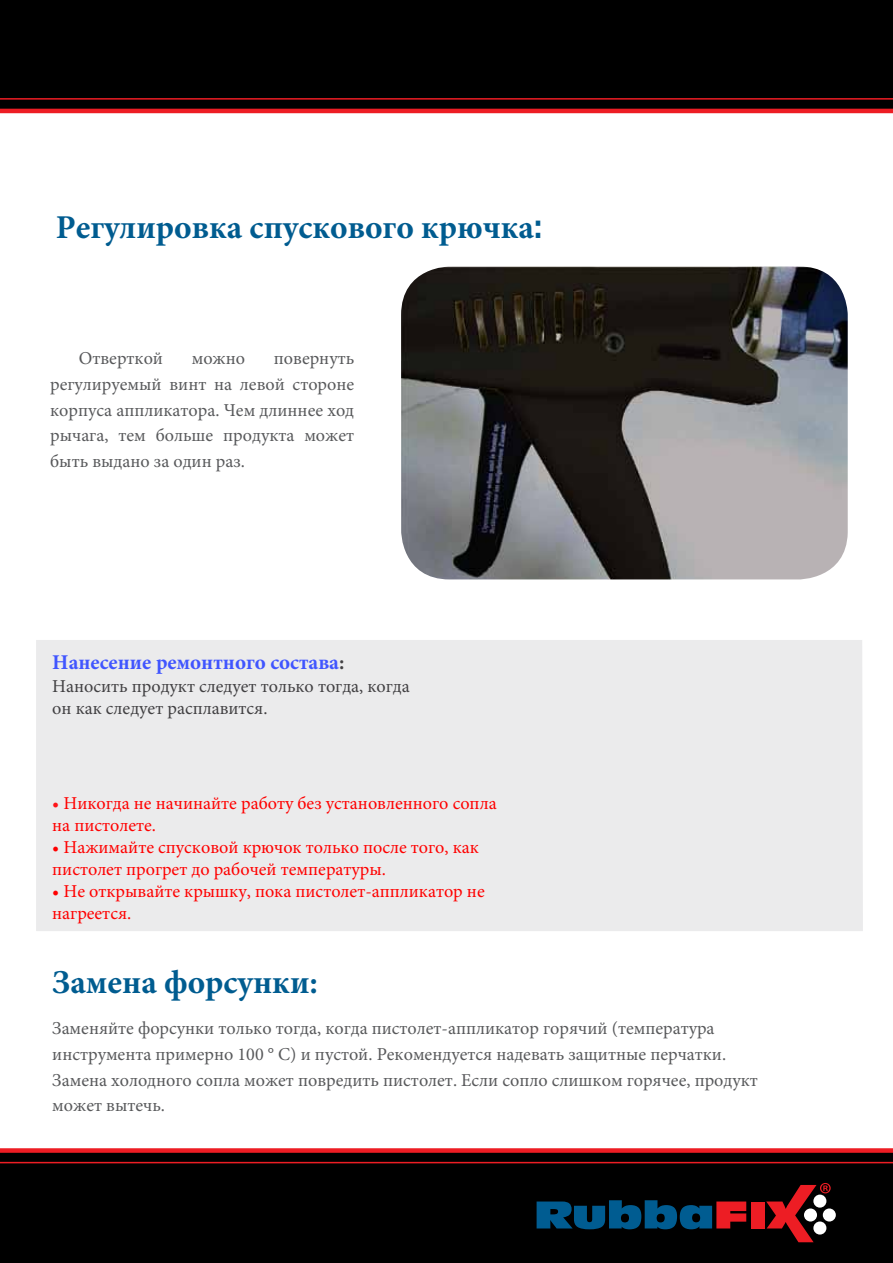
<style>
.page{position:relative;width:893px;height:1263px;background:#fff}
.page>*{position:absolute;margin:0;border:0;box-sizing:border-box;transform-origin:0 0}
.t1{font:700 33.3px "Minion Pro";color:#005c90}
.t2{font:700 21px "Minion Pro";color:#4055ff}
.t3{font:18.15px/25.8px "Minion Pro";color:#58595b;text-align:justify}
.t4{font:18.15px/21.8px "Minion Pro";color:#f00}
.t5{font:18.15px/21.8px "Minion Pro";color:#414042}
.s1{font-family:"Helvetica Neue LT Std";font-stretch:condensed}
.s2{color:#414042}
.s3{color:#ff1418}
</style>
<div class="page">
<div style="left:0;top:0;width:893px;height:97px;background:#000"></div>
<svg style="left:0;top:97px;width:893px;height:9px;background:#270405"></svg>
<svg style="left:0;top:106px;width:893px;height:8px;background:#9f292d"></svg>
<div style="left:36px;top:640px;width:827px;height:291px;background:#ebebec"></div>
<img style="left:401px;top:266px;width:447px;height:313px">
<div style="left:0;top:1164px;width:893px;height:99px;background:#000"></div>
<svg style="left:0;top:1155px;width:893px;height:9px;background:#270405"></svg>
<svg style="left:0;top:1148px;width:893px;height:7px;background:#a31b20"></svg>
<svg style="left:537px;top:1200px;width:209px;height:29px;background:#193757"></svg>
<div style="left:751px;top:1201px;width:13px;height:27px;background:#ed1d24"></div>
<svg style="left:823px;top:1208px;width:13px;height:13px"></svg>
<svg style="left:766px;top:1183px;width:65px;height:59px;background:#6c292b"></svg>
<h1 class="t1" style="left:56px;top:204px;width:488px">Регулировка спускового крючка<span class="s1">:</span></h1>
<p class="t3" style="left:79px;top:345px;width:86px">Отверткой</p>
<p class="t3" style="left:192px;top:345px;width:55px">можно</p>
<p class="t3" style="left:50px;top:345px;width:305px;text-indent:224px">повернуть регулируемый винт на левой стороне корпуса аппликатора. Чем длиннее ход рычага, тем больше продукта может быть выдано за один раз.</p>
<p class="t2" style="left:52px;top:648px;width:294px">Нанесение ремонтного состава<span class="s2">:</span></p>
<p class="t5" style="left:52px;top:676px;width:359px">Наносить продукт следует только тогда, когда он как следует расплавится.</p>
<p class="t4" style="left:52px;top:793px;width:446px"><span class="s3">•</span> Никогда не начинайте работу без установленного сопла на пистолете.</p>
<p class="t4" style="left:52px;top:836px;width:428px">• Нажимайте спусковой крючок только после того, как пистолет прогрет до рабочей температуры.</p>
<p class="t4" style="left:52px;top:880px;width:434px">• Не открывайте крышку, пока пистолет-аппликатор не нагреется.</p>
<h1 class="t1" style="left:52px;top:958px;width:267px">Замена форсунки:</h1>
<p class="t3" style="left:52px;top:1015px;width:707px;text-align:left">Заменяйте форсунки только тогда, когда пистолет-аппликатор горячий (температура инструмента примерно 100 ° C) и пустой. Рекомендуется надевать защитные перчатки.<br>Замена холодного сопла может повредить пистолет. Если сопло слишком горячее, продукт может вытечь.</p>
</div>
